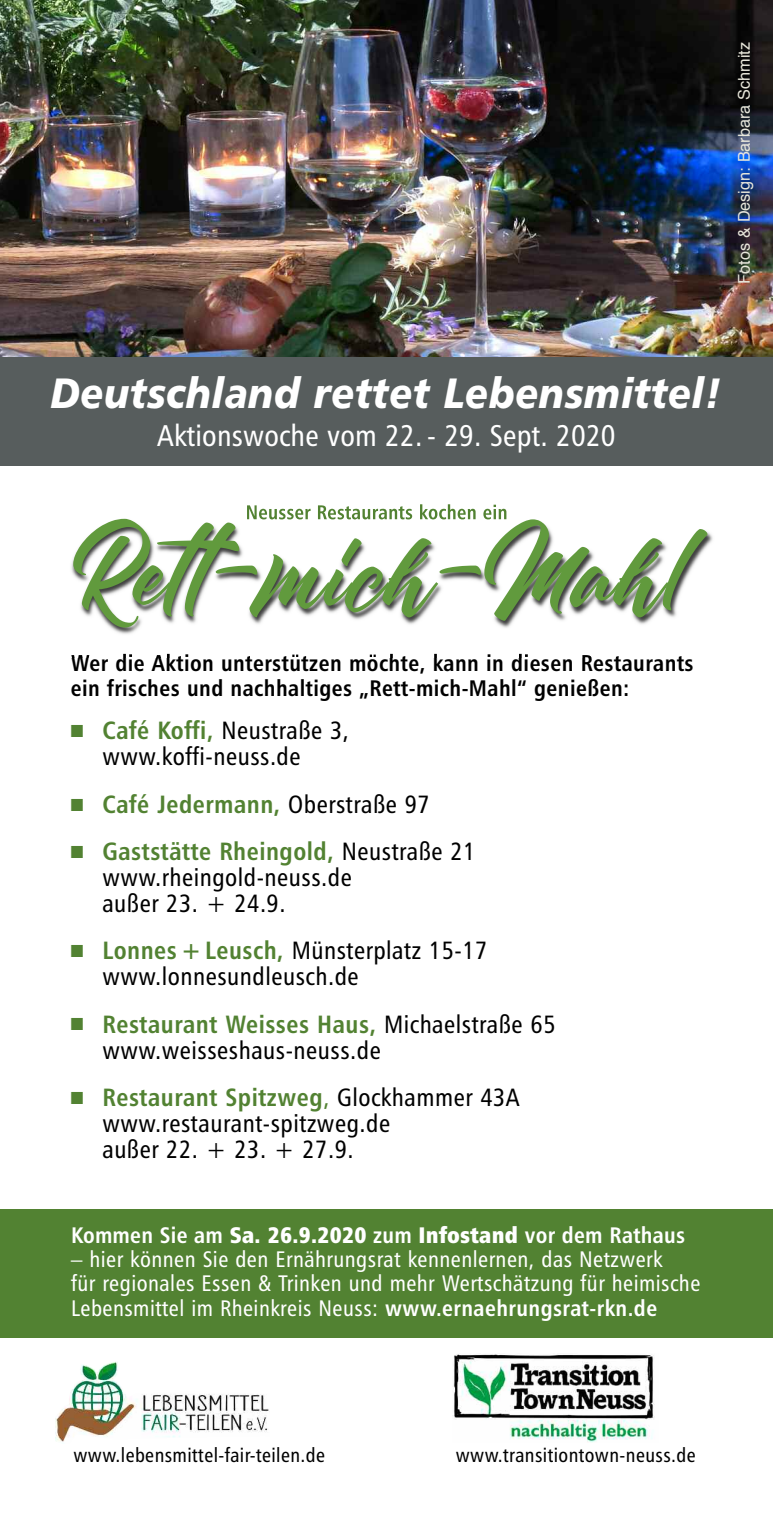
<style>
.page{position:relative;width:773px;height:1517px;background:#fff}
.page>*{position:absolute;margin:0;border:0;box-sizing:border-box;transform-origin:0 0}
.t1{font:117.5px "Julietta";letter-spacing:.01em;color:#619a3d}
.t2{font:42.5px "Humanist 777 BT Black Italic B";letter-spacing:.005em;color:#fff;scale:.9 1}
.t3{font:30px "Humanist 777 BT Roman Condensed B";letter-spacing:.005em;color:#fff}
.t4{font:25px/26px "Humanist 777 BT Roman Condensed B";letter-spacing:.02em;color:#000}
.t5{font:25px "Humanist 777 BT Bold Condensed B";letter-spacing:.02em;color:#528232}
.t6{font:22.5px/24.2px "Humanist 777 BT Roman Condensed B";letter-spacing:.02em;color:#fff}
.t7{font:22.5px/25px "Humanist 777 BT Bold Condensed B";letter-spacing:.02em;color:#000}
.t8{font:22.5px "Humanist 777 BT Bold Condensed B";letter-spacing:.01em;color:#fff}
.t9{font:20px "Humanist 777 BT Roman Condensed B";letter-spacing:.02em;color:#000}
.t10{font:16.25px "Helvetica";color:#e8e7db}
.s1{color:#528232}
.s2{font-family:"Humanist 777 BT Bold Condensed B";color:#528232}
.s3{font-family:"Humanist 777 BT Roman Condensed B";color:#000}
.s4{font-family:"Humanist 777 BT Roman Condensed B"}
.s5{font-family:"Humanist 777 BT Extra Black Cond B"}
.s6{font-family:"Humanist 777 BT Bold Condensed B"}
</style>
<div class="page">
<div style="left:0;top:1208px;width:772px;height:129px;background:#528232"></div>
<img style="left:0;top:0;width:772px;height:357px">
<div style="left:0;top:357px;width:772px;height:109px;background:#575d5d"></div>
<img style="left:55px;top:1362px;width:214px;height:80px">
<img style="left:452px;top:1354px;width:203px;height:88px">
<img style="left:71px;top:504px;width:642px;height:153px">
<img style="left:71px;top:654px;width:209px;height:3px">
<img style="left:247px;top:505px;width:123px;height:14px">
<p class="t10" style="left:737px;top:284px;width:243px;rotate:-90deg">Fotos &amp; Design: Barbara Schmitz</p>
<h2 class="t2" style="left:51px;top:376px;width:746px">Deutschland rettet Lebensmittel!</h2>
<p class="t3" style="left:157px;top:424px;width:460px">Aktionswoche vom 22. - 29. Sept. 2020</p>
<h1 class="t1" style="left:82px;top:515px;width:607px">Rett-mich-Mahl</h1>
<p class="t7" style="left:71px;top:652px;width:624px">Wer die Aktion unterstützen möchte, kann in diesen Restaurants ein frisches und nachhaltiges „Rett-mich-Mahl“ genießen:</p>
<p class="t4" style="left:102px;top:720px;width:248px;text-indent:-31px"><span class="s1">■</span> <span class="s2">Café Koffi,</span> Neustraße 3, www.koffi-neuss.de</p>
<p class="t5" style="left:71px;top:794px;width:360px">■ Café Jedermann, <span class="s3">Oberstraße 97</span></p>
<p class="t5" style="left:71px;top:841px;width:406px">■ Gaststätte Rheingold, <span class="s3">Neustraße 21</span></p>
<p class="t4" style="left:102px;top:866px;width:251px">www.rheingold-neuss.de außer 23. + 24.9.</p>
<p class="t4" style="left:102px;top:939px;width:386px;text-indent:-31px"><span class="s1">■</span> <span class="s2">Lonnes + Leusch,</span> Münsterplatz 15-17 www.lonnesundleusch.de</p>
<p class="t5" style="left:71px;top:1014px;width:486px">■ Restaurant Weisses Haus, <span class="s3">Michaelstraße 65</span></p>
<p class="t4" style="left:102px;top:1039px;width:280px">www.weisseshaus-neuss.de</p>
<p class="t5" style="left:71px;top:1087px;width:450px">■ Restaurant Spitzweg<span class="s4">,</span> <span class="s3">Glockhammer 43A</span></p>
<p class="t4" style="left:102px;top:1112px;width:289px">www.restaurant-spitzweg.de außer 22. + 23. + 27.9.</p>
<p class="t8" style="left:71px;top:1226px;width:615px">Kommen Sie am <span class="s5">Sa. 26.9.2020</span> zum <span class="s5">Infostand</span> vor dem Rathaus</p>
<p class="t6" style="left:71px;top:1249px;width:630px">– hier können Sie den Ernährungsrat kennenlernen, das Netzwerk<br>für regionales Essen &amp; Trinken und mehr Wertschätzung für heimische<br>Lebensmittel im Rheinkreis Neuss: <span class="s6">www.ernaehrungsrat-rkn.de</span></p>
<p class="t9" style="left:73px;top:1447px;width:253px">www.lebensmittel-fair-teilen.de</p>
<p class="t9" style="left:455px;top:1447px;width:241px">www.transitiontown-neuss.de</p>
</div>
